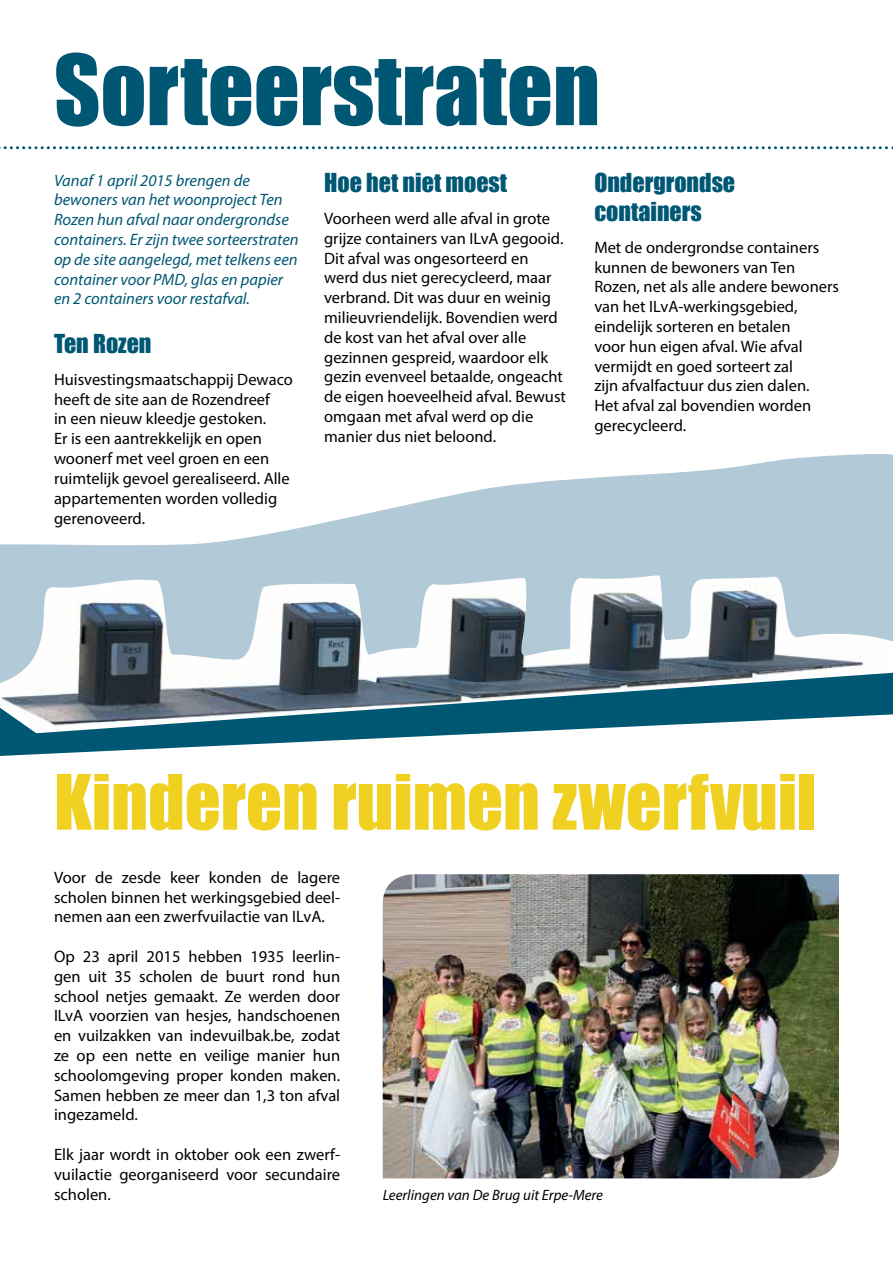
<style>
.page{position:relative;width:893px;height:1263px;background:#fff}
.page>*{position:absolute;margin:0;border:0;box-sizing:border-box;transform-origin:0 0}
.t1{font:90px "Impact";color:#005774}
.t2{font:70.5px "Impact";color:#f0d021}
.t3{font:24px/28.8px "Impact";color:#005774}
.t4{font:16.5px/19.8px "Myriad Pro";color:#000}
.t5{font:italic 16.5px/19.8px "Myriad Pro";color:#005774}
.t6{font:italic 15px "Myriad Pro";color:#000}
</style>
<div class="page">
<svg style="left:0;top:733px;width:493px;height:23px"></svg>
<img style="left:0;top:691px;width:893px;height:42px">
<svg style="left:0;top:454px;width:893px;height:237px;fill:#b2cad7"></svg>
<img style="left:383px;top:874px;width:456px;height:304px">
<svg style="left:0;top:146px;width:893px;height:3px"></svg>
<h1 class="t1" style="left:54px;top:20px;width:547px">Sorteerstraten</h1>
<p class="t5" style="left:54px;top:170px;width:246px">Vanaf 1 april 2015 brengen de bewoners van het woonproject Ten Rozen hun afval naar ondergrondse containers. Er zijn twee sorteerstraten op de site aangelegd, met telkens een container voor PMD, glas en papier en 2 containers voor restafval.</p>
<h3 class="t3" style="left:54px;top:329px;width:99px">Ten Rozen</h3>
<p class="t4" style="left:54px;top:369px;width:240px">Huisvestingsmaatschappij Dewaco heeft de site aan de Rozendreef<br>in een nieuw kleedje gestoken.<br>Er is een aantrekkelijk en open woonerf met veel groen en een ruimtelijk gevoel gerealiseerd. Alle appartementen worden volledig gerenoveerd.</p>
<h3 class="t3" style="left:324px;top:168px;width:185px">Hoe het niet moest</h3>
<p class="t4" style="left:324px;top:208px;width:243px">Voorheen werd alle afval in grote grijze containers van ILvA gegooid.<br>Dit afval was ongesorteerd en werd dus niet gerecycleerd, maar verbrand. Dit was duur en weinig milieuvriendelijk. Bovendien werd de kost van het afval over alle gezinnen gespreid, waardoor elk gezin evenveel betaalde, ongeacht de eigen hoeveelheid afval. Bewust omgaan met afval werd op die manier dus niet beloond.</p>
<h3 class="t3" style="left:594px;top:168px;width:142px">Ondergrondse containers</h3>
<p class="t4" style="left:594px;top:237px;width:246px">Met de ondergrondse containers kunnen de bewoners van Ten<br>Rozen, net als alle andere bewoners van het ILvA-werkingsgebied, eindelijk sorteren en betalen<br>voor hun eigen afval. Wie afval vermijdt en goed sorteert zal<br>zijn afvalfactuur dus zien dalen.<br>Het afval zal bovendien worden gerecycleerd.</p>
<h2 class="t2" style="left:54px;top:747px;width:764px">Kinderen ruimen zwerfvuil</h2>
<p class="t4" style="left:54px;top:867px;width:288px;text-align:justify">Voor de zesde keer konden de lagere scholen binnen het werkingsgebied deel&shy;nemen aan een zwerfvuilactie van ILvA.</p>
<p class="t4" style="left:54px;top:946px;width:288px;text-align:justify">Op 23 april 2015 hebben 1935 leerlin&shy;gen uit 35 scholen de buurt rond hun school netjes gemaakt. Ze werden door ILvA voorzien van hesjes, handschoenen en vuilzakken van indevuilbak.be, zodat ze op een nette en veilige manier hun schoolomgeving proper konden maken.<br>Samen hebben ze meer dan 1,3 ton afval ingezameld.</p>
<p class="t4" style="left:54px;top:1144px;width:288px;text-align:justify">Elk jaar wordt in oktober ook een zwerf&shy;vuilactie georganiseerd voor secundaire scholen.</p>
<p class="t6" style="left:383px;top:1185px;width:222px">Leerlingen van De Brug uit Erpe-Mere</p>
</div>
